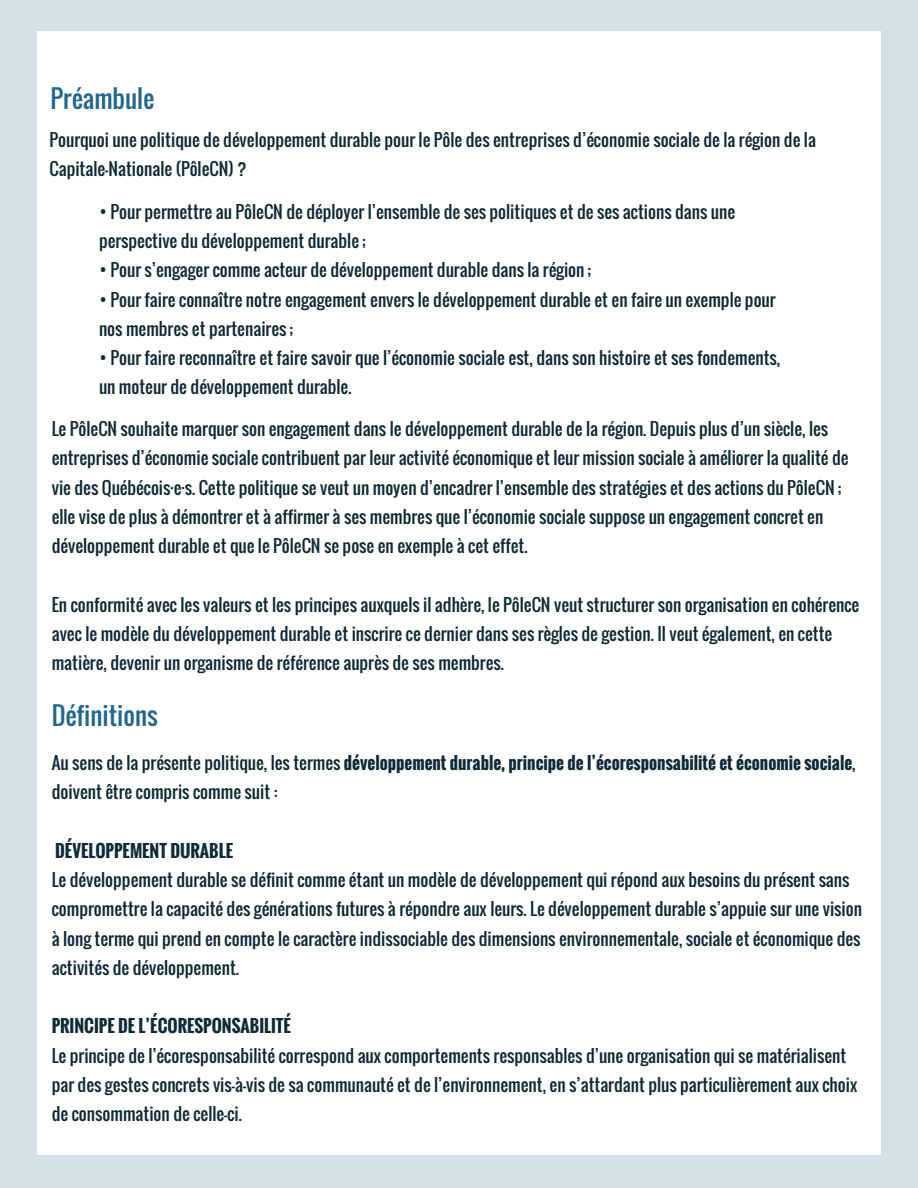
<style>
.page{position:relative;width:918px;height:1188px;background:#d3e0e7}
.page>*{position:absolute;margin:0;border:0;box-sizing:border-box;transform-origin:0 0}
.t1{font:24.9px "Oswald";color:#256788}
.t2{font:17.1px/29.2px "Oswald";color:#0f2a37}
.t3{font:700 17.1px/29.2px "Oswald";color:#0f2a37}
.s1{font-weight:400}
</style>
<div class="page">
<div style="left:37px;top:32px;width:844px;height:1123px;background:#fff"></div>
<h1 class="t1" style="left:51px;top:79px;width:105px">Préambule</h1>
<p class="t2" style="left:50px;top:125px;width:768px">Pourquoi une politique de développement durable pour le Pôle des entreprises d’économie sociale de la région de la<br>Capitale-Nationale (PôleCN) ?</p>
<p class="t2" style="left:99px;top:197px;width:638px">• Pour permettre au PôleCN de déployer l’ensemble de ses politiques et de ses actions dans une perspective du développement durable ;</p>
<p class="t2" style="left:99px;top:255px;width:494px">• Pour s’engager comme acteur de développement durable dans la région ;</p>
<p class="t2" style="left:99px;top:284px;width:678px">• Pour faire connaître notre engagement envers le développement durable et en faire un exemple pour nos membres et partenaires ;</p>
<p class="t2" style="left:99px;top:343px;width:683px">• Pour faire reconnaître et faire savoir que l’économie sociale est, dans son histoire et ses fondements, un moteur de développement durable.</p>
<p class="t2" style="left:52px;top:414px;width:798px">Le PôleCN souhaite marquer son engagement dans le développement durable de la région. Depuis plus d’un siècle, les entreprises d’économie sociale contribuent par leur activité économique et leur mission sociale à améliorer la qualité de vie des Québécois·e·s. Cette politique se veut un moyen d’encadrer l’ensemble des stratégies et des actions du PôleCN ; elle vise de plus à démontrer et à affirmer à ses membres que l’économie sociale suppose un engagement concret en développement durable et que le PôleCN se pose en exemple à cet effet.</p>
<p class="t2" style="left:52px;top:589px;width:809px">En conformité avec les valeurs et les principes auxquels il adhère, le PôleCN veut structurer son organisation en cohérence avec le modèle du développement durable et inscrire ce dernier dans ses règles de gestion. Il veut également, en cette matière, devenir un organisme de référence auprès de ses membres.</p>
<h1 class="t1" style="left:52px;top:696px;width:107px">Définitions</h1>
<p class="t3" style="left:52px;top:748px;width:805px"><span class="s1">Au sens de la présente politique, les termes</span> développement durable, principe de l’écoresponsabilité et économie sociale<span class="s1">, doivent être compris comme suit :</span></p>
<p class="t3" style="left:55px;top:836px;width:179px">DÉVELOPPEMENT DURABLE</p>
<p class="t2" style="left:52px;top:865px;width:812px">Le développement durable se définit comme étant un modèle de développement qui répond aux besoins du présent sans compromettre la capacité des générations futures à répondre aux leurs. Le développement durable s’appuie sur une vision à long terme qui prend en compte le caractère indissociable des dimensions environnementale, sociale et économique des activités de développement.</p>
<p class="t3" style="left:52px;top:1011px;width:241px">PRINCIPE DE L’ÉCORESPONSABILITÉ</p>
<p class="t2" style="left:52px;top:1040px;width:807px">Le principe de l’écoresponsabilité correspond aux comportements responsables d’une organisation qui se matérialisent par des gestes concrets vis-à-vis de sa communauté et de l’environnement, en s’attardant plus particulièrement aux choix de consommation de celle-ci.</p>
</div>
